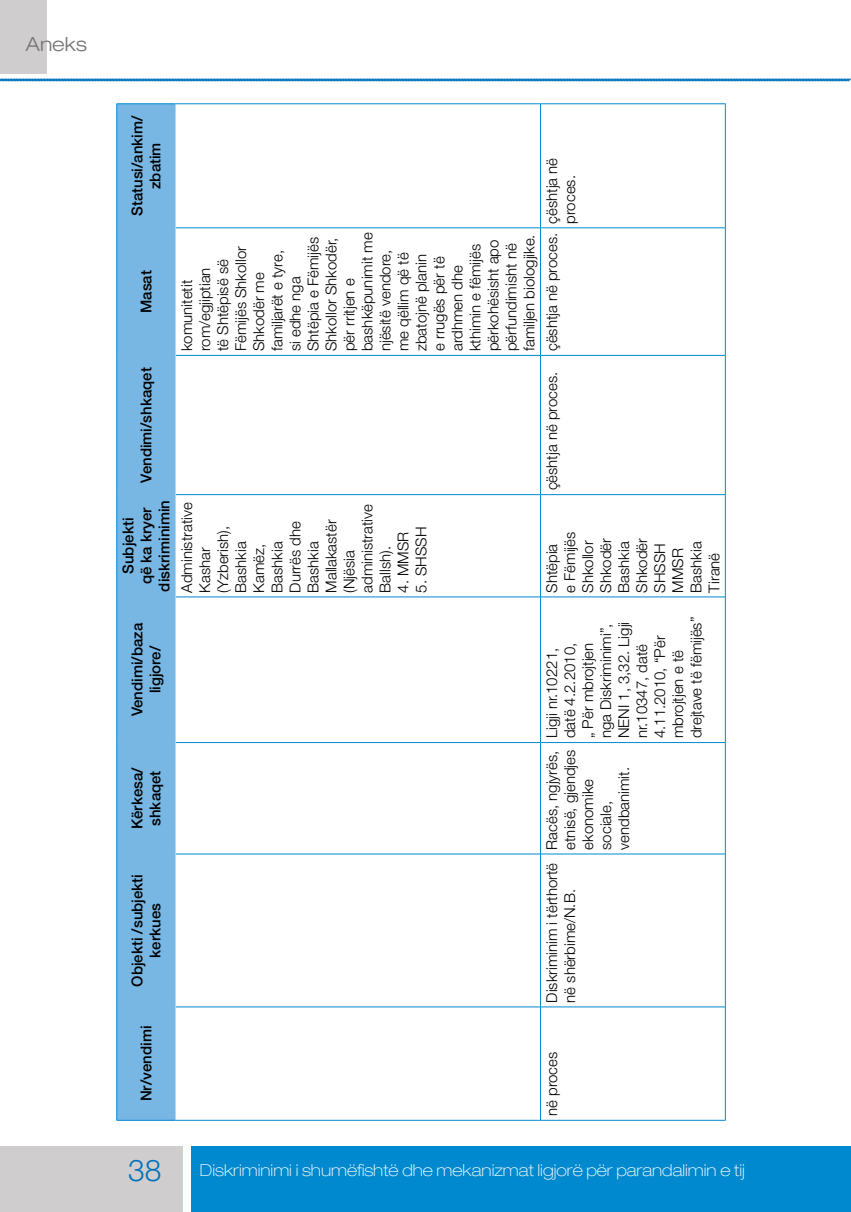
<style>
.page{position:relative;width:851px;height:1212px;background:#fff}
.page>*{position:absolute;margin:0;border:0;box-sizing:border-box;transform-origin:0 0}
.t1{font:300 30px "Helvetica Neue LT Std";color:#0072bc}
.t2{font:300 expanded 19.5px "Helvetica Neue LT Std";color:#757373}
.t3{font:100 expanded 16.5px "Helvetica Neue LT Std";color:#fff}
.t4{font:300 15px/18px "Helvetica Neue LT Std";color:#000}
.t5{font:500 15px/18px "Helvetica Neue LT Std";color:#000;text-align:center}
</style>
<div class="page">
<div style="left:191px;top:1146px;width:659px;height:66px;background:#0089cf"></div>
<div style="left:0;top:1146px;width:183px;height:66px;background:#cfcdcd"></div>
<div style="left:0;top:0;width:47px;height:74px;background:#cfcdcd"></div>
<svg style="left:0;top:78px;width:850px;height:4px;background:#62a8d5"></svg>
<div style="left:117px;top:104px;width:58px;height:1016px;background:#78b7e4"></div>
<hr style="left:116px;top:1007px;width:1px;height:114px;background:#0089cf">
<hr style="left:117px;top:1120px;width:58px;height:1px;background:#0089cf">
<hr style="left:116px;top:854px;width:1px;height:153px;background:#0089cf">
<hr style="left:116px;top:742px;width:1px;height:112px;background:#0089cf">
<hr style="left:116px;top:597px;width:1px;height:145px;background:#0089cf">
<hr style="left:116px;top:495px;width:1px;height:102px;background:#0089cf">
<hr style="left:116px;top:355px;width:1px;height:140px;background:#0089cf">
<hr style="left:116px;top:228px;width:1px;height:127px;background:#0089cf">
<hr style="left:116px;top:103px;width:1px;height:125px;background:#0089cf">
<hr style="left:117px;top:103px;width:58px;height:1px;background:#0089cf">
<hr style="left:175px;top:1120px;width:365px;height:1px;background:#0089cf">
<hr style="left:176px;top:1006px;width:364px;height:1px;background:#0089cf">
<hr style="left:176px;top:853px;width:364px;height:1px;background:#0089cf">
<hr style="left:176px;top:742px;width:364px;height:1px;background:#0089cf">
<hr style="left:176px;top:596px;width:364px;height:1px;background:#0089cf">
<hr style="left:176px;top:494px;width:364px;height:1px;background:#0089cf">
<hr style="left:176px;top:355px;width:364px;height:1px;background:#0089cf">
<hr style="left:176px;top:227px;width:364px;height:1px;background:#0089cf">
<hr style="left:175px;top:103px;width:365px;height:1px;background:#0089cf">
<hr style="left:540px;top:1007px;width:1px;height:114px;background:#0089cf">
<hr style="left:541px;top:1120px;width:183px;height:1px;background:#0089cf">
<hr style="left:540px;top:854px;width:1px;height:153px;background:#0089cf">
<hr style="left:541px;top:1006px;width:183px;height:1px;background:#0089cf">
<hr style="left:540px;top:742px;width:1px;height:112px;background:#0089cf">
<hr style="left:541px;top:853px;width:183px;height:1px;background:#0089cf">
<hr style="left:540px;top:597px;width:1px;height:145px;background:#0089cf">
<hr style="left:541px;top:742px;width:183px;height:1px;background:#0089cf">
<hr style="left:540px;top:495px;width:1px;height:102px;background:#0089cf">
<hr style="left:541px;top:596px;width:183px;height:1px;background:#0089cf">
<hr style="left:540px;top:355px;width:1px;height:140px;background:#0089cf">
<hr style="left:541px;top:494px;width:183px;height:1px;background:#0089cf">
<hr style="left:540px;top:228px;width:1px;height:127px;background:#0089cf">
<hr style="left:541px;top:355px;width:183px;height:1px;background:#0089cf">
<hr style="left:540px;top:103px;width:1px;height:125px;background:#0089cf">
<hr style="left:541px;top:227px;width:183px;height:1px;background:#0089cf">
<hr style="left:541px;top:103px;width:183px;height:1px;background:#0089cf">
<hr style="left:724px;top:1007px;width:1px;height:114px;background:#0089cf">
<hr style="left:724px;top:854px;width:1px;height:153px;background:#0089cf">
<hr style="left:724px;top:742px;width:1px;height:112px;background:#0089cf">
<hr style="left:724px;top:597px;width:1px;height:145px;background:#0089cf">
<hr style="left:724px;top:495px;width:1px;height:102px;background:#0089cf">
<hr style="left:724px;top:355px;width:1px;height:140px;background:#0089cf">
<hr style="left:724px;top:228px;width:1px;height:127px;background:#0089cf">
<hr style="left:724px;top:103px;width:1px;height:125px;background:#0089cf">
<h2 class="t2" style="left:26px;top:33px;width:63px">Aneks</h2>
<p class="t5" style="left:128px;top:216px;width:102px;rotate:-90deg">Statusi/ankim/ zbatim</p>
<p class="t5" style="left:137px;top:313px;width:44px;rotate:-90deg">Masat</p>
<p class="t5" style="left:137px;top:483px;width:117px;rotate:-90deg">Vendimi/shkaqet</p>
<p class="t5" style="left:119px;top:592px;width:93px;rotate:-90deg">Subjekti<br>që ka kryer diskriminimin</p>
<p class="t5" style="left:128px;top:716px;width:95px;rotate:-90deg">Vendimi/baza ligjore/</p>
<p class="t5" style="left:128px;top:829px;width:64px;text-align:left;rotate:-90deg">Kërkesa/ shkaqet</p>
<p class="t5" style="left:128px;top:987px;width:114px;rotate:-90deg">Objekti /subjekti kerkues</p>
<p class="t5" style="left:137px;top:1101px;width:77px;rotate:-90deg">Nr/vendimi</p>
<p class="t4" style="left:177px;top:351px;width:120px;rotate:-90deg">komunitetit rom/egjiptian<br>të Shtëpisë së<br>Fëmijës Shkollor<br>Shkodër me familjarët e tyre,<br>si edhe nga<br>Shtëpia e Fëmijës<br>Shkollor Shkodër, për rritjen e bashkëpunimit me njësitë vendore, me qëllim që të zbatojnë planin<br>e rrugës për të ardhmen dhe kthimin e fëmijës përkohësisht apo përfundimisht në familjen biologjike.</p>
<p class="t4" style="left:542px;top:224px;width:67px;text-indent:-128px;rotate:-90deg">çështja në proces. çështja në proces.</p>
<p class="t4" style="left:177px;top:593px;width:92px;rotate:-90deg">Administrative<br>Kashar (Yzberish),<br>Bashkia<br>Kamëz,<br>Bashkia<br>Durrës dhe<br>Bashkia<br>Mallakastër (Njësia administrative<br>Ballsh).</p>
<p class="t4" style="left:393px;top:593px;width:63px;rotate:-90deg">4. MMSR</p>
<p class="t4" style="left:411px;top:593px;width:68px;rotate:-90deg">5. SHSSH</p>
<p class="t4" style="left:542px;top:490px;width:120px;rotate:-90deg">çështja në proces.</p>
<p class="t4" style="left:542px;top:593px;width:62px;rotate:-90deg">Shtëpia<br>e Fëmijës<br>Shkollor<br>Shkodër<br>Bashkia<br>Shkodër<br>SHSSH<br>MMSR<br>Bashkia<br>Tiranë</p>
<p class="t4" style="left:542px;top:738px;width:123px;rotate:-90deg">Ligji nr.10221, datë 4.2.2010,<br>„ Për mbrojtjen nga Diskriminimi”,<br>NENI 1, 3,32. Ligji nr.10347, datë<br>4.11.2010, “Për mbrojtjen e të drejtave të fëmijës”</p>
<p class="t4" style="left:542px;top:850px;width:101px;rotate:-90deg">Racës, ngjyrës, etnisë, gjendjes ekonomike sociale, vendbanimit.</p>
<p class="t4" style="left:542px;top:1003px;width:141px;rotate:-90deg">Diskriminim i tërthortë në shërbime/N.B.</p>
<p class="t4" style="left:542px;top:1116px;width:66px;rotate:-90deg">në proces</p>
<h1 class="t1" style="left:128px;top:1152px;width:35px">38</h1>
<p class="t3" style="left:200px;top:1160px;width:546px">Diskriminimi i shumëfishtë dhe mekanizmat ligjorë për parandalimin e tij</p>
</div>
